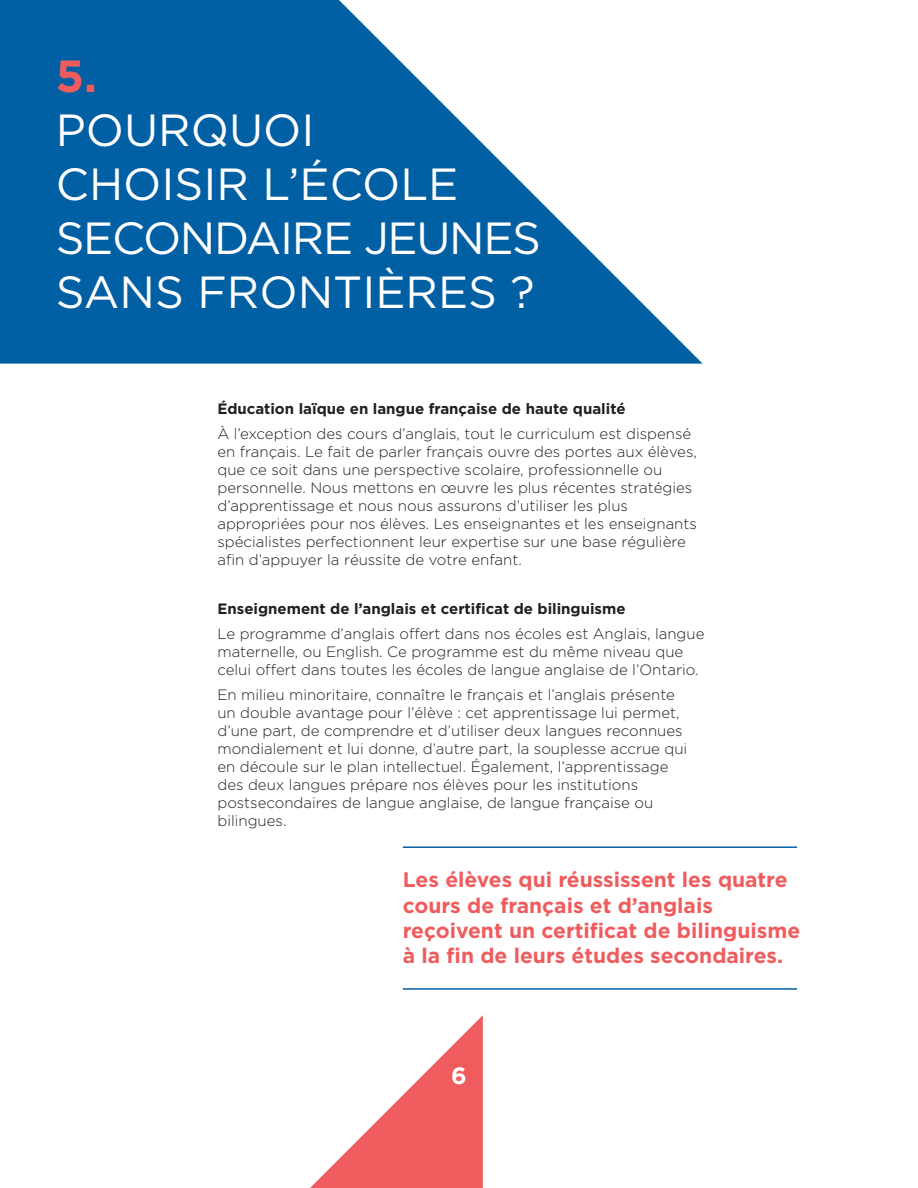
<style>
.page{position:relative;width:918px;height:1188px;background:#fff}
.page>*{position:absolute;margin:0;border:0;box-sizing:border-box;transform-origin:0 0}
.t1{font:45px/54px "Gotham";color:#fff}
.t2{font:700 45px "Gotham";color:#f05c5e}
.t3{font:700 23.55px "Gotham";color:#fff}
.t4{font:700 21px/25.2px "Gotham";color:#f05c5e}
.t5{font:300 15px/18px "Gotham";color:#231f20}
.t6{font:700 15px "Gotham";color:#231f20}
</style>
<div class="page">
<svg style="left:310px;top:1015px;width:173px;height:173px"></svg>
<svg style="left:0;top:0;width:703px;height:364px;fill:#015fa4"></svg>
<hr style="left:403px;top:846px;width:394px;height:2px;background:#015fa4">
<hr style="left:403px;top:988px;width:394px;height:2px;background:#015fa4">
<h1 class="t2" style="left:56px;top:46px;width:43px">5.</h1>
<h1 class="t1" style="left:56px;top:102px;width:306px">POURQUOI<br>CHOISIR L’ÉCOLE<br>SECONDAIRE</h1>
<h1 class="t1" style="left:364px;top:210px;width:55px">JEUNE</h1>
<h1 class="t1" style="left:512px;top:210px;width:30px">S</h1>
<h1 class="t1" style="left:56px;top:264px;width:200px">SANS FRONTI</h1>
<h1 class="t1" style="left:375px;top:264px;width:161px">ÈRES ?</h1>
<p class="t6" style="left:217px;top:399px;width:410px">Éducation laïque en langue française de haute qualité</p>
<p class="t5" style="left:217px;top:424px;width:481px">À l’exception des cours d’anglais, tout le curriculum est dispensé en français. Le fait de parler français ouvre des portes aux élèves, que ce soit dans une perspective scolaire, professionnelle ou personnelle. Nous mettons en œuvre les plus récentes stratégies d’apprentissage et nous nous assurons d’utiliser les plus appropriées pour nos élèves. Les enseignantes et les enseignants spécialistes perfectionnent leur expertise sur une base régulière afin d’appuyer la réussite de votre enfant.</p>
<p class="t6" style="left:217px;top:599px;width:410px">Enseignement de l’anglais et certificat de bilinguisme</p>
<p class="t5" style="left:217px;top:625px;width:489px">Le programme d’anglais offert dans nos écoles est Anglais, langue maternelle, ou English. Ce programme est du même niveau que celui offert dans toutes les écoles de langue anglaise de l’Ontario.</p>
<p class="t5" style="left:217px;top:685px;width:471px">En milieu minoritaire, connaître le français et l’anglais présente un double avantage pour l’élève : cet apprentissage lui permet, d’une part, de comprendre et d’utiliser deux langues reconnues mondialement et lui donne, d’autre part, la souplesse accrue qui en découle sur le plan intellectuel. Également, l’apprentissage des deux langues prépare nos élèves pour les institutions postsecondaires de langue anglaise, de langue française ou bilingues.</p>
<h3 class="t4" style="left:403px;top:867px;width:399px">Les élèves qui réussissent les quatre cours de français et d’anglais reçoivent un certificat de bilinguisme à la fin de leurs études secondaires.</h3>
<h2 class="t3" style="left:451px;top:1060px;width:17px">6</h2>
</div>
